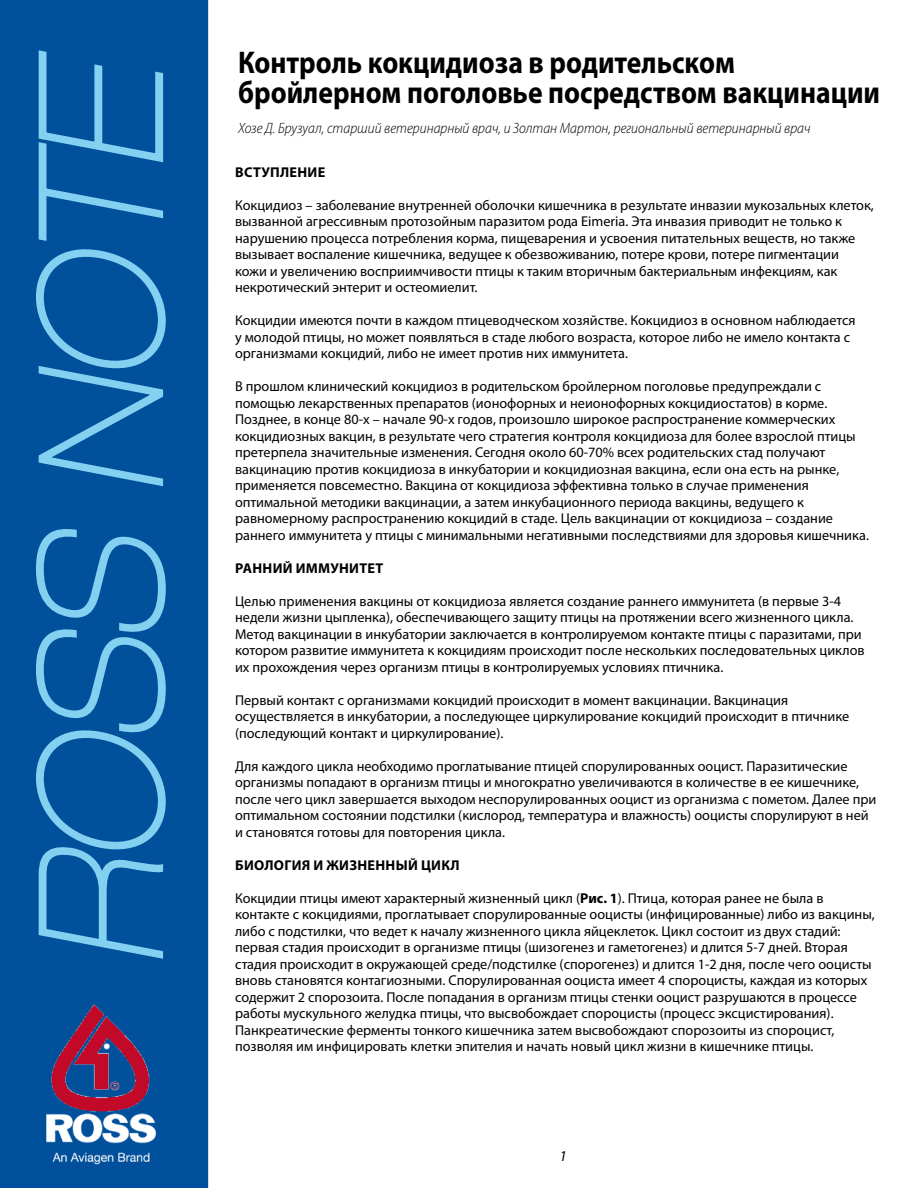
<style>
.page{position:relative;width:918px;height:1188px;background:#fff}
.page>*{position:absolute;margin:0;border:0;box-sizing:border-box;transform-origin:0 0}
.t1{font:700 31.5px/30px "Myriad Pro";color:#000;scale:.88 1}
.t2{font:italic 300 semi-condensed 15px "Myriad Pro";color:#000}
.t3{font:italic 15px "Myriad Pro";color:#000}
.t4{font:14.25px/16.5px "Myriad Pro";color:#000}
.t5{font:700 14.25px "Myriad Pro";letter-spacing:.02em;color:#000}
.s1{font-weight:700}
</style>
<div class="page">
<div style="left:0;top:0;width:208px;height:962px;background:#00509b"></div>
<svg style="left:34px;top:527px;width:134px;height:434px;background:#1969ab"></svg>
<svg style="left:34px;top:48px;width:134px;height:441px;background:#1666a9"></svg>
<img style="left:0;top:962px;width:209px;height:226px">
<h1 class="t1" style="left:238px;top:47px;width:731px">Контроль кокцидиоза в родительском бройлерном поголовье посредством вакцинации</h1>
<p class="t2" style="left:238px;top:119px;width:574px">Хозе Д. Брузуал, старший ветеринарный врач, и Золтан Мартон, региональный ветеринарный врач</p>
<p class="t5" style="left:235px;top:163px;width:92px">ВСТУПЛЕНИЕ</p>
<p class="t4" style="left:235px;top:196px;width:640px">Кокцидиоз – заболевание внутренней оболочки кишечника в результате инвазии мукозальных клеток, вызванной агрессивным протозойным паразитом рода Eimeria. Эта инвазия приводит не только к нарушению процесса потребления корма, пищеварения и усвоения питательных веществ, но также вызывает воспаление кишечника, ведущее к обезвоживанию, потере крови, потере пигментации кожи и увеличению восприимчивости птицы к таким вторичным бактериальным инфекциям, как некротический энтерит и остеомиелит.</p>
<p class="t4" style="left:235px;top:312px;width:622px">Кокцидии имеются почти в каждом птицеводческом хозяйстве. Кокцидиоз в основном наблюдается у молодой птицы, но может появляться в стаде любого возраста, которое либо не имело контакта с организмами кокцидий, либо не имеет против них иммунитета.</p>
<p class="t4" style="left:235px;top:378px;width:635px">В прошлом клинический кокцидиоз в родительском бройлерном поголовье предупреждали с помощью лекарственных препаратов (ионофорных и неионофорных кокцидиостатов) в корме.<br>Позднее, в конце 80-х – начале 90-х годов, произошло широкое распространение коммерческих кокцидиозных вакцин, в результате чего стратегия контроля кокцидиоза для более взрослой птицы претерпела значительные изменения. Сегодня около 60-70% всех родительских стад получают вакцинацию против кокцидиоза в инкубатории и кокцидиозная вакцина, если она есть на рынке, применяется повсеместно. Вакцина от кокцидиоза эффективна только в случае применения оптимальной методики вакцинации, а затем инкубационного периода вакцины, ведущего к равномерному распространению кокцидий в стаде. Цель вакцинации от кокцидиоза – создание раннего иммунитета у птицы с минимальными негативными последствиями для здоровья кишечника.</p>
<p class="t5" style="left:235px;top:559px;width:150px">РАННИЙ ИММУНИТЕТ</p>
<p class="t4" style="left:235px;top:592px;width:631px">Целью применения вакцины от кокцидиоза является создание раннего иммунитета (в первые 3-4 недели жизни цыпленка), обеспечивающего защиту птицы на протяжении всего жизненного цикла.<br>Метод вакцинации в инкубатории заключается в контролируемом контакте птицы с паразитами, при котором развитие иммунитета к кокцидиям происходит после нескольких последовательных циклов их прохождения через организм птицы в контролируемых условиях птичника.</p>
<p class="t4" style="left:235px;top:691px;width:616px">Первый контакт с организмами кокцидий происходит в момент вакцинации. Вакцинация осуществляется в инкубатории, а последующее циркулирование кокцидий происходит в птичнике (последующий контакт и циркулирование).</p>
<p class="t4" style="left:235px;top:757px;width:643px">Для каждого цикла необходимо проглатывание птицей спорулированных ооцист. Паразитические организмы попадают в организм птицы и многократно увеличиваются в количестве в ее кишечнике, после чего цикл завершается выходом неспорулированных ооцист из организма с пометом. Далее при оптимальном состоянии подстилки (кислород, температура и влажность) ооцисты спорулируют в ней и становятся готовы для повторения цикла.</p>
<p class="t5" style="left:235px;top:856px;width:226px">БИОЛОГИЯ И ЖИЗНЕННЫЙ ЦИКЛ</p>
<p class="t4" style="left:235px;top:889px;width:641px">Кокцидии птицы имеют характерный жизненный цикл (<span class="s1">Рис. 1</span>). Птица, которая ранее не была в контакте с кокцидиями, проглатывает спорулированные ооцисты (инфицированные) либо из вакцины, либо с подстилки, что ведет к началу жизненного цикла яйцеклеток. Цикл состоит из двух стадий: первая стадия происходит в организме птицы (шизогенез и гаметогенез) и длится 5-7 дней. Вторая стадия происходит в окружающей среде/подстилке (спорогенез) и длится 1-2 дня, после чего ооцисты вновь становятся контагиозными. Спорулированная ооциста имеет 4 спороцисты, каждая из которых содержит 2 спорозоита. После попадания в организм птицы стенки ооцист разрушаются в процессе работы мускульного желудка птицы, что высвобождает спороцисты (процесс эксцистирования).<br>Панкреатические ферменты тонкого кишечника затем высвобождают спорозоиты из спороцист, позволяя им инфицировать клетки эпителия и начать новый цикл жизни в кишечнике птицы.</p>
<p class="t3" style="left:559px;top:1147px;width:9px">1</p>
</div>
